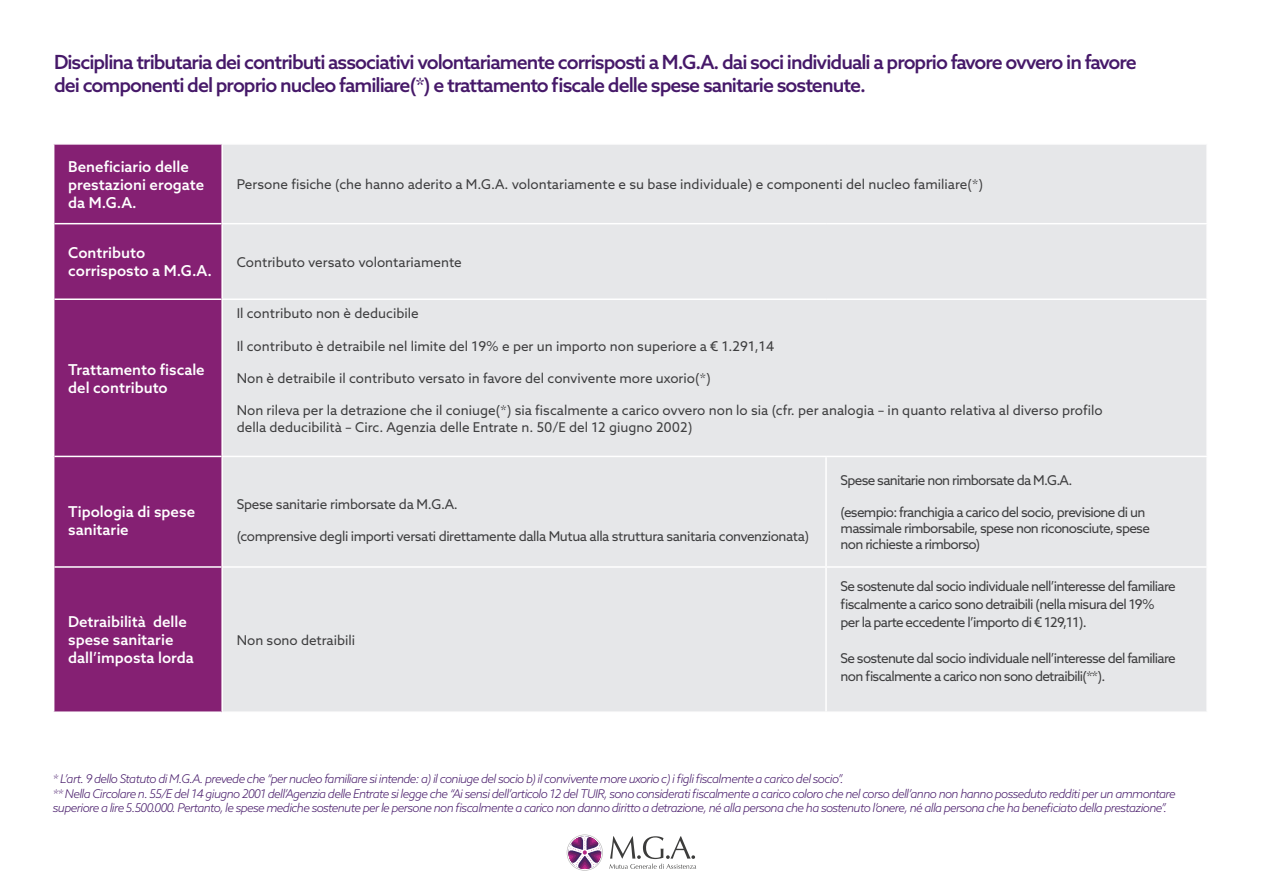
<style>
.page{position:relative;width:1263px;height:893px;background:#fff}
.page>*{position:absolute;margin:0;border:0;box-sizing:border-box;transform-origin:0 0}
.t1{font:500 19.5px "Azo Sans";letter-spacing:-.05em;color:#461969}
.t2{font:500 15px/18px "Azo Sans";color:#fff}
.t3{font:13.5px "Azo Sans";color:#3e3e3f}
.t4{font:13.5px/18px "Azo Sans";letter-spacing:-.05em;color:#3e3e3f}
.t5{font:13.5px "Azo Sans";letter-spacing:-.025em;color:#3e3e3f}
.t6{font:italic 300 12px/14.4px "Azo Sans";letter-spacing:-.05em;color:#461969}
</style>
<div class="page">
<svg style="left:609px;top:836px;width:87px;height:33px"></svg>
<svg style="left:567px;top:834px;width:36px;height:37px"></svg>
<div style="left:54px;top:145px;width:167px;height:566px;background:#852073"></div>
<div style="left:223px;top:145px;width:983px;height:566px;background:#e6e7e9"></div>
<hr style="left:54px;top:223px;width:167px;height:1px;background:#fff">
<hr style="left:54px;top:298px;width:167px;height:2px;background:#fff">
<hr style="left:54px;top:456px;width:167px;height:1px;background:#fff">
<hr style="left:54px;top:566px;width:167px;height:2px;background:#fff">
<hr style="left:825px;top:457px;width:2px;height:109px;background:#fff">
<hr style="left:825px;top:568px;width:2px;height:143px;background:#fff">
<hr style="left:221px;top:223px;width:605px;height:1px;background:#fff">
<hr style="left:826px;top:223px;width:382px;height:1px;background:#fff">
<hr style="left:221px;top:298px;width:605px;height:2px;background:#fff">
<hr style="left:826px;top:298px;width:382px;height:2px;background:#fff">
<hr style="left:221px;top:456px;width:605px;height:1px;background:#fff">
<hr style="left:826px;top:456px;width:382px;height:1px;background:#fff">
<hr style="left:221px;top:566px;width:605px;height:2px;background:#fff">
<hr style="left:826px;top:566px;width:382px;height:2px;background:#fff">
<p class="t1" style="left:54px;top:49px;width:1084px">Disciplina tributaria dei contributi associativi volontariamente corrisposti a M.G.A. dai soci individuali a proprio favore ovvero in favore</p>
<p class="t1" style="left:54px;top:73px;width:813px">dei componenti del proprio nucleo familiare(*) e trattamento fiscale delle spese sanitarie sostenute.</p>
<p class="t2" style="left:68px;top:157px;width:122px">Beneficiario delle</p>
<p class="t2" style="left:68px;top:175px;width:138px">prestazioni erogate</p>
<p class="t2" style="left:68px;top:193px;width:70px">da M.G.A.</p>
<p class="t2" style="left:68px;top:244px;width:79px">Contributo</p>
<p class="t2" style="left:68px;top:262px;width:145px">corrisposto a M.G.A.</p>
<p class="t2" style="left:68px;top:360px;width:138px">Trattamento fiscale del contributo</p>
<p class="t2" style="left:68px;top:503px;width:128px">Tipologia di spese sanitarie</p>
<p class="t2" style="left:68px;top:613px;width:120px">Detraibilità delle</p>
<p class="t2" style="left:68px;top:631px;width:107px">spese sanitarie</p>
<p class="t2" style="left:68px;top:649px;width:127px">dall’imposta lorda</p>
<p class="t3" style="left:237px;top:175px;width:748px">Persone fisiche (che hanno aderito a M.G.A. volontariamente e su base individuale) e componenti del nucleo familiare(*)</p>
<p class="t3" style="left:237px;top:253px;width:227px">Contributo versato volontariamente</p>
<p class="t3" style="left:237px;top:305px;width:183px">Il contributo non è deducibile</p>
<p class="t3" style="left:237px;top:337px;width:539px">Il contributo è detraibile nel limite del 19% e per un importo non superiore a € 1.291,14</p>
<p class="t3" style="left:237px;top:369px;width:476px">Non è detraibile il contributo versato in favore del convivente more uxorio(*)</p>
<p class="t3" style="left:237px;top:402px;width:867px">Non rileva per la detrazione che il coniuge(*) sia fiscalmente a carico ovvero non lo sia (cfr. per analogia – in quanto relativa al diverso profilo</p>
<p class="t3" style="left:237px;top:418px;width:457px">della deducibilità – Circ. Agenzia delle Entrate n. 50/E del 12 giugno 2002)</p>
<p class="t5" style="left:237px;top:495px;width:223px">Spese sanitarie rimborsate da M.G.A.</p>
<p class="t5" style="left:237px;top:528px;width:574px">(comprensive degli importi versati direttamente dalla Mutua alla struttura sanitaria convenzionata)</p>
<p class="t3" style="left:237px;top:631px;width:120px">Non sono detraibili</p>
<p class="t4" style="left:840px;top:470px;width:233px">Spese sanitarie non rimborsate da M.G.A.</p>
<p class="t4" style="left:840px;top:503px;width:306px">(esempio: franchigia a carico del socio, previsione di un</p>
<p class="t4" style="left:840px;top:519px;width:311px">massimale rimborsabile, spese non riconosciute, spese</p>
<p class="t4" style="left:840px;top:535px;width:141px">non richieste a rimborso)</p>
<p class="t4" style="left:840px;top:577px;width:337px">Se sostenute dal socio individuale nell’interesse del familiare fiscalmente a carico sono detraibili (nella misura del 19%</p>
<p class="t4" style="left:840px;top:613px;width:248px">per la parte eccedente l’importo di € 129,11).</p>
<p class="t4" style="left:840px;top:649px;width:337px">Se sostenute dal socio individuale nell’interesse del familiare</p>
<p class="t4" style="left:840px;top:667px;width:266px">non fiscalmente a carico non sono detraibili(**).</p>
<p class="t6" style="left:53px;top:772px;width:792px">* L’art. 9 dello Statuto di M.G.A. prevede che “per nucleo familiare si intende: a) il coniuge del socio b) il convivente more uxorio c) i figli fiscalmente a carico del socio”.</p>
<p class="t6" style="left:53px;top:786px;width:1124px">** Nella Circolare n. 55/E del 14 giugno 2001 dell’Agenzia delle Entrate si legge che “Ai sensi dell’articolo 12 del TUIR, sono considerati fiscalmente a carico coloro che nel corso dell’anno non hanno posseduto redditi per un ammontare superiore a lire 5.500.000. Pertanto, le spese mediche sostenute per le persone non fiscalmente a carico non danno diritto a detrazione, né alla persona che ha sostenuto l’onere, né alla persona che ha beneficiato della prestazione”.</p>
</div>
